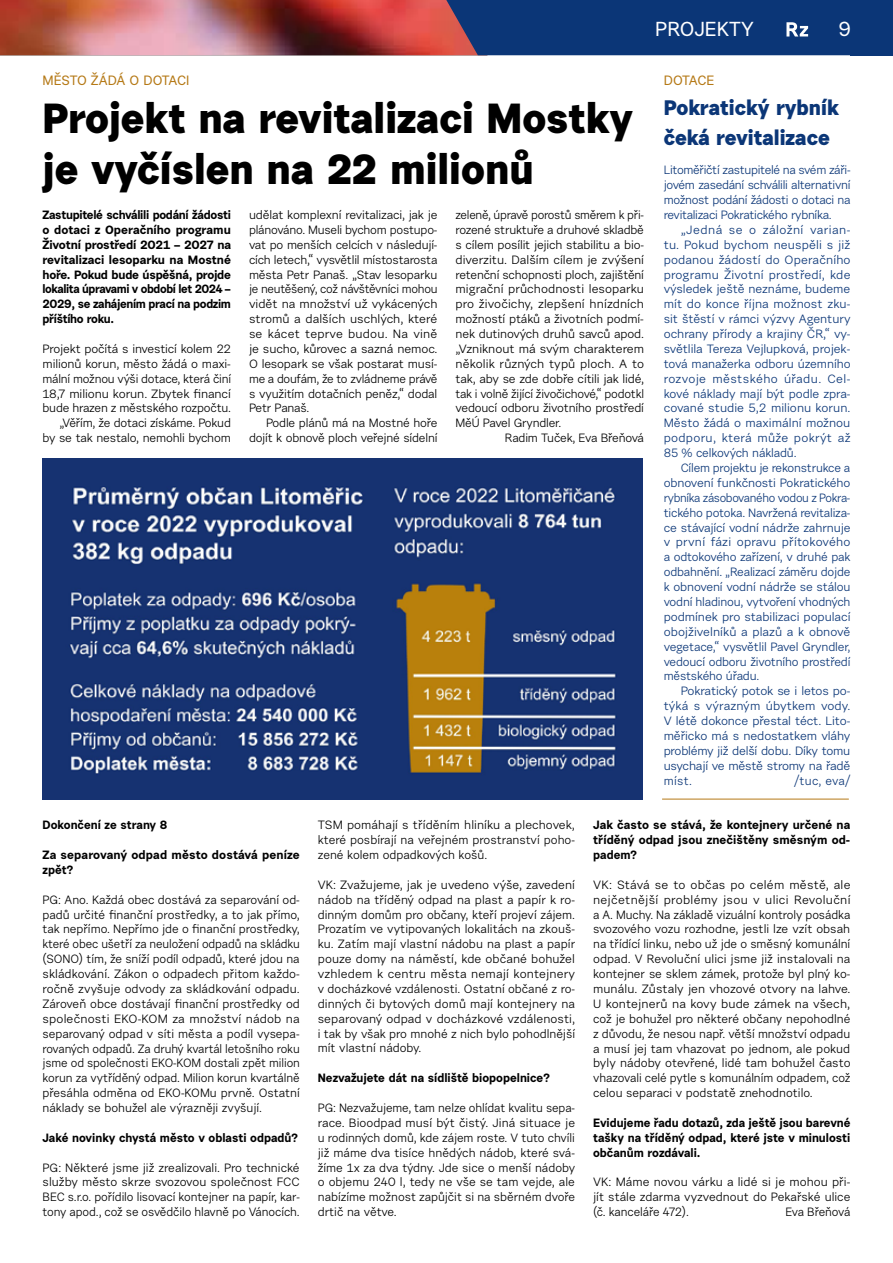
<style>
.page{position:relative;width:893px;height:1263px;background:#fff}
.page>*{position:absolute;margin:0;border:0;box-sizing:border-box;transform-origin:0 0}
.t1{font:700 42px/51.8px "Urban Grotesk Me Bl";color:#000}
.t2{font:700 21px/29.7px "Urban Grotesk Me Bl";color:#0b3677}
.t3{font:20.25px "Urban Grotesk Me Bl";color:#fff}
.t4{font:13.5px "Urban Grotesk Me Bl";letter-spacing:-.01em;color:#b57916}
.t5{font:12px/14.9px "Urban Grotesk Re Bo";letter-spacing:-.01em;color:#000;text-align:justify}
.t6{font:12px/14.9px "Urban Grotesk Re Bo";letter-spacing:-.015em;color:#0b3677;text-align:justify}
.t7{font:700 12px/14.9px "Urban Grotesk Re Bo";color:#000;text-align:justify}
.t8{font:12px "Urban Grotesk Re Bo";letter-spacing:.01em;color:#000}
.t9{font:12px "Urban Grotesk Re Bo";letter-spacing:-.03em;color:#000}
</style>
<div class="page">
<img style="left:43px;top:459px;width:599px;height:340px">
<hr style="left:662px;top:799px;width:187px;height:1px;background:#b57916">
<img style="left:0;top:0;width:446px;height:55px">
<div style="left:446px;top:0;width:404px;height:55px;background:#0b3677"></div>
<div style="left:850px;top:0;width:43px;height:55px;background:#0b3677"></div>
<h3 class="t3" style="left:655px;top:17px;width:100px">PROJEKTY</h3>
<h3 class="t3" style="left:838px;top:17px;width:14px">9</h3>
<p class="t4" style="left:43px;top:72px;width:148px">MĚSTO ŽÁDÁ O DOTACI</p>
<h1 class="t1" style="left:43px;top:91px;width:592px">Projekt na revitalizaci Mostky je vyčíslen na 22 milionů</h1>
<p class="t7" style="left:43px;top:207px;width:190px">Zastupitelé schválili podání žádosti o dotaci z Operačního programu Životní prostředí 2021 – 2027 na revitalizaci lesoparku na Mostné hoře. Pokud bude úspěšná, projde lokalita úpravami v období let 2024 – 2029, se zahájením prací na podzim příštího roku.</p>
<p class="t5" style="left:43px;top:341px;width:190px;text-align:right">Projekt počítá s investicí kolem 22 milionů korun, město žádá o maxi&shy;mální možnou výši dotace, která činí 18,7 milionu korun. Zbytek financí bude hrazen z městského rozpočtu. „Věřím, že dotaci získáme. Pokud<br>by se tak nestalo, nemohli bychom</p>
<p class="t5" style="left:455px;top:207px;width:190px">zeleně, úpravě porostů směrem k při-</p>
<p class="t5" style="left:455px;top:222px;width:190px">rozené struktuře a druhové skladbě</p>
<p class="t5" style="left:455px;top:237px;width:190px">s cílem posílit jejich stabilitu a bio-</p>
<p class="t5" style="left:455px;top:252px;width:190px">diverzitu. Dalším cílem je zvýšení</p>
<p class="t5" style="left:455px;top:267px;width:190px">retenční schopnosti ploch, zajištění</p>
<p class="t5" style="left:455px;top:282px;width:190px">migrační průchodnosti lesoparku</p>
<p class="t8" style="left:455px;top:297px;width:190px">pro živočichy, zlepšení hnízdních</p>
<p class="t5" style="left:455px;top:311px;width:190px">možností ptáků a životních podmí-</p>
<p class="t5" style="left:455px;top:326px;width:190px">nek dutinových druhů savců apod.</p>
<p class="t5" style="left:455px;top:341px;width:190px">„Vzniknout má svým charakterem</p>
<p class="t8" style="left:455px;top:356px;width:190px">několik různých typů ploch. A to</p>
<p class="t5" style="left:455px;top:371px;width:190px">tak, aby se zde dobře cítili jak lidé,</p>
<p class="t5" style="left:455px;top:386px;width:190px">tak i volně žijící živočichové,“ podotkl</p>
<p class="t5" style="left:455px;top:401px;width:190px">vedoucí odboru životního prostředí</p>
<p class="t5" style="left:455px;top:416px;width:107px">MěÚ Pavel Gryndler.</p>
<p class="t5" style="left:505px;top:430px;width:141px">Radim Tuček, Eva Břeňová</p>
<p class="t5" style="left:249px;top:207px;width:190px">udělat komplexní revitalizaci, jak je plánováno. Museli bychom postupo&shy;vat po menších celcích v následují&shy;cích letech,“ vysvětlil místostarosta města Petr Panaš. „Stav lesoparku je neutěšený, což návštěvníci mohou vidět na množství už vykácených stromů a dalších uschlých, které se kácet teprve budou. Na vině je sucho, kůrovec a sazná nemoc.<br>O lesopark se však postarat musí&shy;me a doufám, že to zvládneme právě s využitím dotačních peněz,“ dodal Petr Panaš.</p>
<p class="t5" style="left:249px;top:416px;width:190px;text-align:right">Podle plánů má na Mostné hoře dojít k obnově ploch veřejné sídelní</p>
<p class="t4" style="left:664px;top:72px;width:52px">DOTACE</p>
<h2 class="t2" style="left:664px;top:92px;width:176px">Pokratický rybník čeká revitalizace</h2>
<p class="t6" style="left:664px;top:163px;width:188px">Litoměřičtí zastupitelé na svém záři&shy;jovém zasedání schválili alternativní možnost podání žádosti o dotaci na revitalizaci Pokratického rybníka.</p>
<p class="t6" style="left:664px;top:222px;width:188px;text-indent:17px">„Jedná se o záložní varian&shy;tu. Pokud bychom neuspěli s již podanou žádostí do Operačního programu Životní prostředí, kde výsledek ještě neznáme, budeme mít do konce října možnost zku&shy;sit štěstí v rámci výzvy Agentury ochrany přírody a krajiny ČR,“ vy&shy;světlila Tereza Vejlupková, projek&shy;tová manažerka odboru územního rozvoje městského úřadu. Cel&shy;kové náklady mají být podle zpra&shy;cované studie 5,2 milionu korun.<br>Město žádá o maximální možnou podporu, která může pokrýt až 85 % celkových nákladů.</p>
<p class="t6" style="left:664px;top:460px;width:188px;text-indent:17px">Cílem projektu je rekonstrukce a obnovení funkčnosti Pokratického rybníka zásobovaného vodou z Pokra&shy;tického potoka. Navržená revitaliza&shy;ce stávající vodní nádrže zahrnuje v první fázi opravu přítokového a odtokového zařízení, v druhé pak odbahnění. „Realizací záměru dojde k obnovení vodní nádrže se stálou vodní hladinou, vytvoření vhodných podmínek pro stabilizaci populací obojživelníků a plazů a k obnově vegetace,“ vysvětlil Pavel Gryndler, vedoucí odboru životního prostředí městského úřadu.</p>
<p class="t6" style="left:664px;top:683px;width:188px;text-indent:17px">Pokratický potok se i letos po&shy;týká s výrazným úbytkem vody.<br>V létě dokonce přestal téct. Lito&shy;měřicko má s nedostatkem vláhy problémy již delší dobu. Díky tomu usychají ve městě stromy na řadě míst.</p>
<p class="t6" style="left:794px;top:773px;width:58px">/tuc, eva/</p>
<p class="t7" style="left:43px;top:817px;width:126px">Dokončení ze strany 8</p>
<p class="t7" style="left:43px;top:847px;width:259px">Za separovaný odpad město dostává peníze zpět?</p>
<p class="t5" style="left:43px;top:892px;width:259px">PG: Ano. Každá obec dostává za separování od&shy;padů určité finanční prostředky, a to jak přímo, tak nepřímo. Nepřímo jde o finanční prostředky, které obec ušetří za neuložení odpadů na skládku (SONO) tím, že sníží podíl odpadů, které jdou na skládkování. Zákon o odpadech přitom každo&shy;ročně zvyšuje odvody za skládkování odpadu.<br>Zároveň obce dostávají finanční prostředky od společnosti EKO-KOM za množství nádob na separovaný odpad v síti města a podíl vysepa&shy;rovaných odpadů. Za druhý kvartál letošního roku jsme od společnosti EKO-KOM dostali zpět milion korun za vytříděný odpad. Milion korun kvartálně přesáhla odměna od EKO-KOMu prvně. Ostatní náklady se bohužel ale výrazněji zvyšují.</p>
<p class="t7" style="left:43px;top:1130px;width:257px">Jaké novinky chystá město v oblasti odpadů?</p>
<p class="t5" style="left:43px;top:1160px;width:259px">PG: Některé jsme již zrealizovali. Pro technické služby město skrze svozovou společnost FCC BEC s.r.o. pořídilo lisovací kontejner na papír, kar&shy;tony apod., což se osvědčilo hlavně po Vánocích.</p>
<p class="t5" style="left:318px;top:817px;width:259px">TSM pomáhají s tříděním hliníku a plechovek, které posbírají na veřejném prostranství poho&shy;zené kolem odpadkových košů.</p>
<p class="t5" style="left:318px;top:877px;width:259px">VK: Zvažujeme, jak je uvedeno výše, zavedení nádob na tříděný odpad na plast a papír k ro&shy;dinným domům pro občany, kteří projeví zájem.<br>Prozatím ve vytipovaných lokalitách na zkouš&shy;ku. Zatím mají vlastní nádobu na plast a papír pouze domy na náměstí, kde občané bohužel vzhledem k centru města nemají kontejnery v docházkové vzdálenosti. Ostatní občané z ro&shy;dinných či bytových domů mají kontejnery na separovaný odpad v docházkové vzdálenosti, i tak by však pro mnohé z nich bylo pohodlnější mít vlastní nádoby.</p>
<p class="t7" style="left:318px;top:1070px;width:233px">Nezvažujete dát na sídliště biopopelnice?</p>
<p class="t5" style="left:318px;top:1100px;width:259px">PG: Nezvažujeme, tam nelze ohlídat kvalitu sepa&shy;race. Bioodpad musí být čistý. Jiná situace je u rodinných domů, kde zájem roste. V tuto chvíli již máme dva tisíce hnědých nádob, které svá&shy;žíme 1x za dva týdny. Jde sice o menší nádoby o objemu 240 l, tedy ne vše se tam vejde, ale nabízíme možnost zapůjčit si na sběrném dvoře drtič na větve.</p>
<p class="t7" style="left:593px;top:817px;width:259px">Jak často se stává, že kontejnery určené na tříděný odpad jsou znečištěny směsným od&shy;padem?</p>
<p class="t5" style="left:593px;top:877px;width:259px">VK: Stává se to občas po celém městě, ale nejčetnější problémy jsou v ulici Revoluční a A. Muchy. Na základě vizuální kontroly posádka svozového vozu rozhodne, jestli lze vzít obsah na třídící linku, nebo už jde o směsný komunální odpad. V Revoluční ulici jsme již instalovali na kontejner se sklem zámek, protože byl plný ko&shy;munálu. Zůstaly jen vhozové otvory na lahve.<br>U kontejnerů na kovy bude zámek na všech, což je bohužel pro některé občany nepohodlné z důvodu, že nesou např. větší množství odpadu a musí jej tam vhazovat po jednom, ale pokud byly nádoby otevřené, lidé tam bohužel často vhazovali celé pytle s komunálním odpadem, což celou separaci v podstatě znehodnotilo.</p>
<p class="t7" style="left:593px;top:1115px;width:259px">Evidujeme řadu dotazů, zda ještě jsou barevné tašky na tříděný odpad, které jste v minulosti občanům rozdávali.</p>
<p class="t5" style="left:593px;top:1175px;width:259px">VK: Máme novou várku a lidé si je mohou při&shy;jít stále zdarma vyzvednout do Pekařské ulice (č. kanceláře 472).</p>
<p class="t9" style="left:785px;top:1204px;width:67px">Eva Břeňová</p>
</div>
